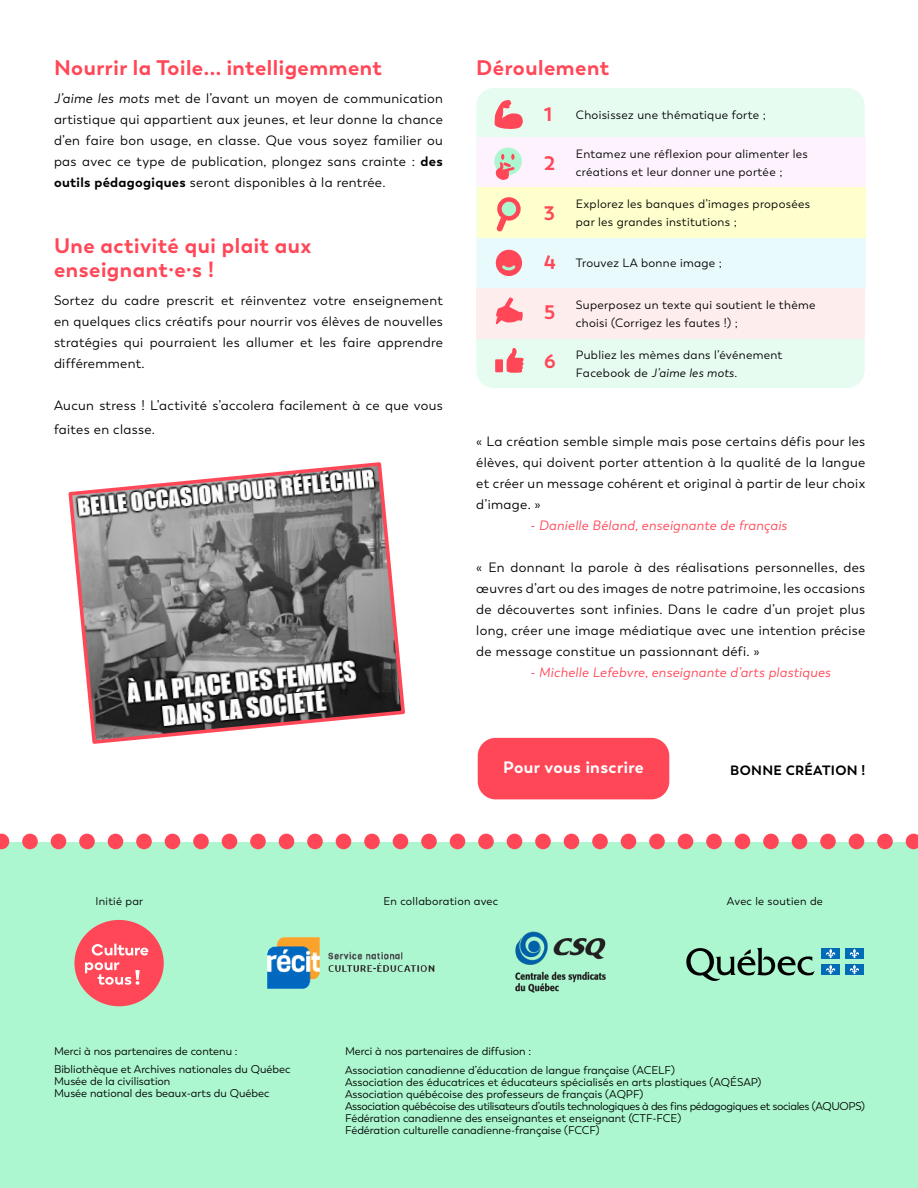
<style>
.page{position:relative;width:918px;height:1188px;background:#fff}
.page>*{position:absolute;margin:0;border:0;box-sizing:border-box;transform-origin:0 0}
.t1{font:800 75px "Boston";color:#ff4757}
.t2{font:700 21px/24px "Boston";letter-spacing:.025em;color:#ff4757}
.t3{font:700 19.5px "Boston";color:#ff4757}
.t4{font:700 16.5px "Boston";letter-spacing:.025em;color:#fff}
.t5{font:13.5px/21px "Boston";letter-spacing:.025em;color:#000;text-align:justify}
.t6{font:italic 13.5px "Boston";letter-spacing:.025em;color:#ff4757}
.t7{font:700 13.5px "Boston";letter-spacing:.025em;color:#000}
.t8{font:12px/18px "Boston";letter-spacing:.025em;color:#000}
.t9{font:11.25px/12px "Boston";color:#000}
.t10{font:11.25px "Boston";letter-spacing:.025em;color:#000}
.s1{font-style:italic}
.s2{font-weight:700}
</style>
<div class="page">
<div style="left:0;top:842px;width:918px;height:346px;background:#acf7d0"></div>
<div style="left:476px;top:88px;width:389px;height:300px;background:#e7fcf1;border-radius:18px"></div>
<div style="left:477px;top:138px;width:388px;height:50px;background:#fef2fe"></div>
<div style="left:477px;top:188px;width:388px;height:50px;background:#ffffcd"></div>
<div style="left:477px;top:238px;width:388px;height:50px;background:#e9fafc"></div>
<div style="left:476px;top:288px;width:389px;height:50px;background:#fdedec"></div>
<svg style="left:686px;top:948px;width:129px;height:33px"></svg>
<div style="left:822px;top:948px;width:18px;height:11px;background:#006cb7"></div>
<svg style="left:826px;top:949px;width:10px;height:9px"></svg>
<div style="left:845px;top:948px;width:19px;height:11px;background:#006cb7"></div>
<svg style="left:850px;top:949px;width:9px;height:9px"></svg>
<div style="left:822px;top:964px;width:18px;height:11px;background:#006cb7"></div>
<svg style="left:826px;top:965px;width:10px;height:9px"></svg>
<div style="left:845px;top:964px;width:19px;height:11px;background:#006cb7"></div>
<svg style="left:850px;top:965px;width:9px;height:9px"></svg>
<img style="left:515px;top:931px;width:91px;height:62px">
<img style="left:268px;top:937px;width:166px;height:52px">
<div style="left:74px;top:920px;width:90px;height:86px;background:#ff4757;border-radius:50%"></div>
<svg style="left:85px;top:962px;width:55px;height:23px"></svg>
<svg style="left:92px;top:944px;width:56px;height:12px"></svg>
<div style="left:478px;top:738px;width:191px;height:61px;background:#ff4757;border-radius:18px"></div>
<svg style="left:68px;top:462px;width:337px;height:282px"></svg>
<div style="left:494px;top:148px;width:28px;height:27px;background:#acf7d0;border-radius:50%"></div>
<svg style="left:499px;top:199px;width:19px;height:19px"></svg>
<div style="left:497px;top:197px;width:24px;height:24px;border:4px solid #ff4757;border-radius:50%"></div>
<svg style="left:496px;top:212px;width:15px;height:20px"></svg>
<svg style="left:494px;top:100px;width:29px;height:29px"></svg>
<div style="left:496px;top:250px;width:26px;height:26px;background:#ff4757;border-radius:50%"></div>
<svg style="left:502px;top:265px;width:14px;height:5px"></svg>
<svg style="left:495px;top:297px;width:28px;height:28px"></svg>
<svg style="left:495px;top:359px;width:8px;height:13px"></svg>
<svg style="left:506px;top:348px;width:18px;height:25px"></svg>
<svg style="left:494px;top:154px;width:21px;height:26px"></svg>
<h2 class="t2" style="left:54px;top:56px;width:330px">Nourrir la Toile... intelligemment</h2>
<p class="t5" style="left:54px;top:88px;width:391px"><span class="s1">J’aime les mots</span> met de l’avant un moyen de communication artistique qui appartient aux jeunes, et leur donne la chance d’en faire bon usage, en classe. Que vous soyez familier ou pas avec ce type de publication, plongez sans crainte : <span class="s2">des outils pédagogiques</span> seront disponibles à la rentrée.</p>
<h2 class="t2" style="left:54px;top:234px;width:259px">Une activité qui plait aux enseignant·e·s !</h2>
<p class="t5" style="left:54px;top:290px;width:391px">Sortez du cadre prescrit et réinventez votre enseignement en quelques clics créatifs pour nourrir vos élèves de nouvelles stratégies qui pourraient les allumer et les faire apprendre différemment.</p>
<p class="t5" style="left:54px;top:393px;width:390px;line-height:24px">Aucun stress ! L’activité s’accolera facilement à ce que vous faites en classe.</p>
<h2 class="t2" style="left:476px;top:56px;width:134px">Déroulement</h2>
<h3 class="t3" style="left:544px;top:102px;width:10px">1</h3>
<h3 class="t3" style="left:544px;top:151px;width:13px">2</h3>
<h3 class="t3" style="left:544px;top:201px;width:12px">3</h3>
<h3 class="t3" style="left:544px;top:250px;width:13px">4</h3>
<h3 class="t3" style="left:544px;top:300px;width:12px">5</h3>
<h3 class="t3" style="left:544px;top:349px;width:13px">6</h3>
<p class="t8" style="left:576px;top:106px;width:192px">Choisissez une thématique forte ;</p>
<p class="t8" style="left:576px;top:145px;width:233px">Entamez une réflexion pour alimenter les créations et leur donner une portée ;</p>
<p class="t8" style="left:576px;top:195px;width:236px">Explorez les banques d’images proposées par les grandes institutions ;</p>
<p class="t8" style="left:576px;top:254px;width:148px">Trouvez LA bonne image ;</p>
<p class="t8" style="left:576px;top:296px;width:241px">Superposez un texte qui soutient le thème choisi (Corrigez les fautes !) ;</p>
<p class="t8" style="left:576px;top:346px;width:208px">Publiez les mèmes dans l’événement<br>Facebook de <span class="s1">J’aime les mots</span>.</p>
<p class="t5" style="left:476px;top:431px;width:391px">« La création semble simple mais pose certains défis pour les élèves, qui doivent porter attention à la qualité de la langue et créer un message cohérent et original à partir de leur choix d’image. »</p>
<p class="t6" style="left:530px;top:517px;width:258px">- Danielle Béland, enseignante de français</p>
<p class="t5" style="left:476px;top:557px;width:391px">« En donnant la parole à des réalisations personnelles, des œuvres d’art ou des images de notre patrimoine, les occasions de découvertes sont infinies. Dans le cadre d’un projet plus long, créer une image médiatique avec une intention précise de message constitue un passionnant défi. »</p>
<p class="t6" style="left:530px;top:664px;width:302px">- Michelle Lefebvre, enseignante d’arts plastiques</p>
<p class="t4" style="left:503px;top:758px;width:142px">Pour vous inscrire</p>
<p class="t7" style="left:730px;top:762px;width:137px">BONNE CRÉATION !</p>
<h1 class="t1" style="left:-9px;top:774px;width:934px">.................................</h1>
<p class="t10" style="left:95px;top:895px;width:49px">Initié par</p>
<p class="t10" style="left:383px;top:895px;width:116px">En collaboration avec</p>
<p class="t10" style="left:727px;top:895px;width:97px">Avec le soutien de</p>
<p class="t9" style="left:54px;top:1041px;width:238px;line-height:18.8px">Merci à nos partenaires de contenu :<br>Bibliothèque et Archives nationales du Québec</p>
<p class="t9" style="left:54px;top:1076px;width:217px">Musée de la civilisation<br>Musée national des beaux-arts du Québec</p>
<p class="t9" style="left:345px;top:1042px;width:331px;line-height:18.8px">Merci à nos partenaires de diffusion :<br>Association canadienne d’éducation de langue française (ACELF)</p>
<p class="t9" style="left:345px;top:1076px;width:522px">Association des éducatrices et éducateurs spécialisés en arts plastiques (AQÉSAP)<br>Association québécoise des professeurs de français (AQPF)<br>Association québécoise des utilisateurs d’outils technologiques à des fins pédagogiques et sociales (AQUOPS)<br>Fédération canadienne des enseignantes et enseignant (CTF-FCE)<br>Fédération culturelle canadienne-française (FCCF)</p>
</div>
